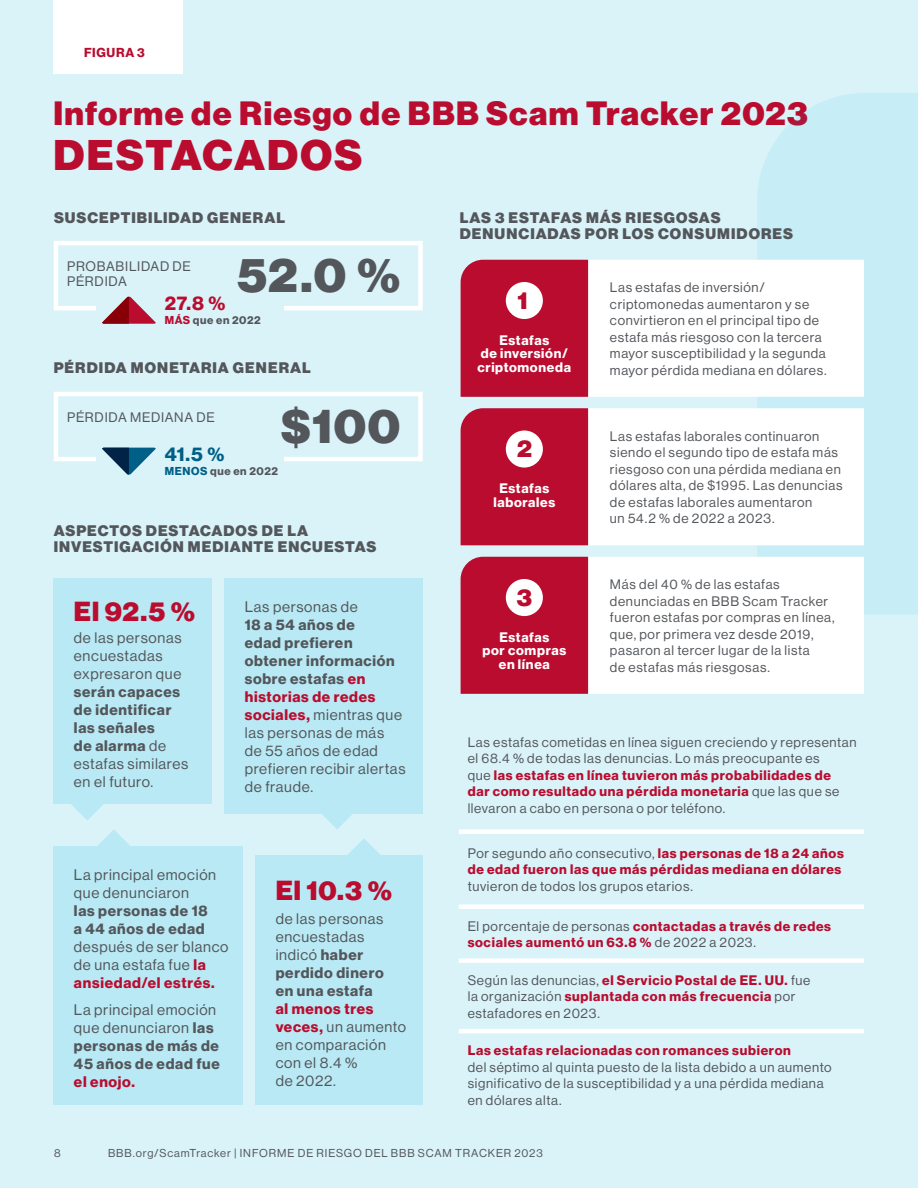
<style>
.page{position:relative;width:918px;height:1188px;background:#d9f3f9}
.page>*{position:absolute;margin:0;border:0;box-sizing:border-box;transform-origin:0 0}
.t1{font:48px "N Haas Grotesk DS Pro 95 Blk";color:#53565a}
.t2{font:42px "N Haas Grotesk DS Pro 95 Blk";letter-spacing:.05em;color:#ba0c2f}
.t3{font:33px "N Haas Grotesk DS Pro 95 Blk";letter-spacing:.04em;color:#ba0c2f}
.Glossary_Definition{font:27px "N Haas Grotesk DS Pro 95 Blk";letter-spacing:.03em;color:#ba0c2f}
.t4{font:24px "N Haas Grotesk DS Pro 95 Blk";color:#ba0c2f}
.t5{font:19.5px "N Haas Grotesk DS Pro 75 Bd";color:#ba0c2f}
.t6{font:19.5px "N Haas Grotesk DS Pro 75 Bd";color:#005f86}
.Chart_Title_2{font:15px/18px "N Haas Grotesk DS Pro 55 Rg";letter-spacing:.045em;color:#53565a}
.t7{font:15px/16.5px "N Haas Grotesk DS Pro 95 Blk";letter-spacing:.065em;color:#53565a}
.Chart_Title_2-2{font:15px/18px "N Haas Grotesk DS Pro 75 Bd";letter-spacing:.05em;color:#53565a}
.Chart_Title_2-3{font:13.5px/16.5px "N Haas Grotesk DS Pro 55 Rg";letter-spacing:.05em;color:#53565a}
.Chart_Title_2-4{font:13.5px/16.5px "N Haas Grotesk DS Pro 75 Bd";letter-spacing:.05em;color:#ba0c2f}
.Chart_Title_2-5{font:13.5px/13.5px "N Haas Grotesk DS Pro 75 Bd";letter-spacing:.05em;color:#fff;text-align:center}
.Chart_Title_2-6{font:12.75px "N Haas Grotesk DS Pro 75 Bd";letter-spacing:.055em;color:#ba0c2f}
.t8{font:11.25px "N Haas Grotesk DS Pro 55 Rg";letter-spacing:.08em;color:#53565a}
.t9{font:11.25px "N Haas Grotesk DS Pro 75 Bd";letter-spacing:.055em;color:#53565a}
.s1{color:#ba0c2f}
.s2{color:#005f86}
.s3{font-family:"N Haas Grotesk DS Pro 75 Bd"}
.s4{font-family:"N Haas Grotesk DS Pro 75 Bd";color:#ba0c2f}
.s5{font-family:"N Haas Grotesk DS Pro 55 Rg"}
.s6{font-family:"N Haas Grotesk DS Pro 55 Rg";color:#53565a}
</style>
<div class="page">
<div style="left:54px;top:578px;width:158px;height:226px;background:#b8e9f4"></div>
<svg style="left:71px;top:804px;width:33px;height:16px"></svg>
<div style="left:225px;top:578px;width:198px;height:236px;background:#b8e9f4"></div>
<svg style="left:322px;top:814px;width:30px;height:15px"></svg>
<div style="left:459px;top:829px;width:405px;height:5px;background:#fff"></div>
<div style="left:459px;top:904px;width:405px;height:5px;background:#fff"></div>
<div style="left:459px;top:958px;width:405px;height:5px;background:#fff"></div>
<hr style="left:459px;top:1029px;width:405px;height:4px;background:#fff">
<div style="left:255px;top:855px;width:168px;height:250px;background:#b8e9f4"></div>
<svg style="left:348px;top:839px;width:32px;height:16px"></svg>
<div style="left:54px;top:846px;width:189px;height:259px;background:#b8e9f4"></div>
<svg style="left:98px;top:830px;width:32px;height:16px"></svg>
<div style="left:54px;top:241px;width:369px;height:69px;border:4px solid #fff"></div>
<div style="left:96px;top:301px;width:188px;height:15px;background:#d9f3f9"></div>
<svg style="left:102px;top:297px;width:54px;height:27px"></svg>
<div style="left:54px;top:392px;width:369px;height:69px;border:4px solid #fff"></div>
<div style="left:96px;top:452px;width:188px;height:15px;background:#d9f3f9"></div>
<svg style="left:102px;top:448px;width:54px;height:27px"></svg>
<div style="left:757px;top:93px;width:161px;height:521px;background:#c7edf6"></div>
<div style="left:53px;top:0;width:130px;height:74px;background:#fff"></div>
<div style="left:584px;top:408px;width:280px;height:137px;background:#fff"></div>
<div style="left:460px;top:408px;width:130px;height:138px;background:#ba0c2f"></div>
<div style="left:506px;top:431px;width:37px;height:37px;background:#fff;border-radius:50%"></div>
<div style="left:584px;top:557px;width:280px;height:137px;background:#fff"></div>
<div style="left:460px;top:556px;width:130px;height:138px;background:#ba0c2f"></div>
<div style="left:506px;top:579px;width:37px;height:37px;background:#fff;border-radius:50%"></div>
<div style="left:584px;top:260px;width:280px;height:137px;background:#fff"></div>
<div style="left:460px;top:259px;width:130px;height:138px;background:#ba0c2f"></div>
<div style="left:506px;top:282px;width:37px;height:37px;background:#fff;border-radius:50%"></div>
<p class="Chart_Title_2-6" style="left:84px;top:46px;width:62px">FIGURA 3</p>
<p class="t3" style="left:53px;top:94px;width:756px">Informe de Riesgo de BBB Scam Tracker 2023</p>
<p class="t2" style="left:53px;top:131px;width:310px">DESTACADOS</p>
<p class="t7" style="left:54px;top:209px;width:232px">SUSCEPTIBILIDAD GENERAL</p>
<p class="t1" style="left:237px;top:247px;width:165px">52.0 %</p>
<p class="t9" style="left:165px;top:313px;width:98px"><span class="s1">MÁS</span> que en 2022</p>
<p class="Chart_Title_2-3" style="left:67px;top:259px;width:125px;line-height:15px">PROBABILIDAD DE<br>PÉRDIDA</p>
<p class="t5" style="left:165px;top:292px;width:62px">27.8 %</p>
<p class="t7" style="left:54px;top:360px;width:258px">PÉRDIDA MONETARIA GENERAL</p>
<p class="t1" style="left:281px;top:398px;width:121px">$100</p>
<p class="Chart_Title_2-3" style="left:67px;top:409px;width:149px">PÉRDIDA MEDIANA DE</p>
<p class="t6" style="left:165px;top:443px;width:61px">41.5 %</p>
<p class="t9" style="left:165px;top:464px;width:115px"><span class="s2">MENOS</span> que en 2022</p>
<p class="t7" style="left:54px;top:523px;width:324px">ASPECTOS DESTACADOS DE LA<br>INVESTIGACIÓN MEDIANTE ENCUESTAS</p>
<p class="Glossary_Definition" style="left:74px;top:595px;width:123px">El 92.5 %</p>
<p class="Chart_Title_2" style="left:245px;top:598px;width:162px">Las personas de<br><span class="s3">18 a 54 años de<br>edad prefieren obtener información sobre estafas</span> <span class="s4">en historias de redes sociales,</span> mientras que las personas de más<br>de 55 años de edad prefieren recibir alertas de fraude.</p>
<p class="Chart_Title_2" style="left:74px;top:629px;width:116px">de las personas encuestadas expresaron que <span class="s3">serán capaces de identificar las señales<br>de alarma</span> de estafas similares en el futuro.</p>
<p class="Chart_Title_2" style="left:74px;top:866px;width:156px">La principal emoción que denunciaron<br><span class="s3">las personas de 18<br>a 44 años de edad </span>después de ser blanco de una estafa fue <span class="s4">la ansiedad/el estrés.</span></p>
<p class="Chart_Title_2-2" style="left:74px;top:1001px;width:147px"><span class="s5">La principal emoción que denunciaron</span> las personas de más de<br>45 años de edad fue <span class="s1">el enojo.</span></p>
<p class="Glossary_Definition" style="left:276px;top:875px;width:118px">El 10.3 %</p>
<p class="Chart_Title_2" style="left:276px;top:910px;width:132px">de las personas encuestadas indicó <span class="s3">haber perdido dinero<br>en una estafa<br></span><span class="s4">al menos tres veces,</span> un aumento en comparación con el 8.4 %<br>de 2022.</p>
<p class="t7" style="left:460px;top:209px;width:335px">LAS 3 ESTAFAS MÁS RIESGOSAS<br>DENUNCIADAS POR LOS CONSUMIDORES</p>
<p class="t4" style="left:518px;top:286px;width:12px">1</p>
<p class="Chart_Title_2-5" style="left:478px;top:333px;width:95px">Estafas<br>de inversión/ criptomoneda</p>
<p class="t4" style="left:517px;top:435px;width:16px">2</p>
<p class="Chart_Title_2-5" style="left:493px;top:482px;width:63px">Estafas laborales</p>
<p class="t4" style="left:517px;top:583px;width:17px">3</p>
<p class="Chart_Title_2-5" style="left:482px;top:630px;width:85px">Estafas<br>por compras en línea</p>
<p class="Chart_Title_2-3" style="left:610px;top:279px;width:218px">Las estafas de inversión/ criptomonedas aumentaron y se convirtieron en el principal tipo de estafa más riesgoso con la tercera mayor susceptibilidad y la segunda mayor pérdida mediana en dólares.</p>
<p class="Chart_Title_2-3" style="left:610px;top:428px;width:234px">Las estafas laborales continuaron siendo el segundo tipo de estafa más riesgoso con una pérdida mediana en dólares alta, de $1995. Las denuncias de estafas laborales aumentaron<br>un 54.2 % de 2022 a 2023.</p>
<p class="Chart_Title_2-3" style="left:610px;top:576px;width:226px">Más del 40 % de las estafas denunciadas en BBB Scam Tracker fueron estafas por compras en línea, que, por primera vez desde 2019, pasaron al tercer lugar de la lista<br>de estafas más riesgosas.</p>
<p class="Chart_Title_2-3" style="left:468px;top:734px;width:390px">Las estafas cometidas en línea siguen creciendo y representan el 68.4 % de todas las denuncias. Lo más preocupante es<br>que <span class="s4">las estafas en línea tuvieron más probabilidades de<br>dar como resultado una pérdida monetaria</span> que las que se llevaron a cabo en persona o por teléfono.</p>
<p class="Chart_Title_2-4" style="left:468px;top:845px;width:378px"><span class="s6">Por segundo año consecutivo,</span> las personas de 18 a 24 años de edad fueron las que más pérdidas mediana en dólares <span class="s6">tuvieron de todos los grupos etarios.</span></p>
<p class="Chart_Title_2-4" style="left:468px;top:918px;width:365px"><span class="s6">El porcentaje de personas</span> contactadas a través de redes sociales aumentó un 63.8 % <span class="s6">de 2022 a 2023.</span></p>
<p class="Chart_Title_2-3" style="left:468px;top:972px;width:344px">Según las denuncias, <span class="s4">el Servicio Postal de EE. UU.</span> fue la organización <span class="s4">suplantada con más frecuencia</span> por estafadores en 2023.</p>
<p class="Chart_Title_2-3" style="left:468px;top:1042px;width:366px"><span class="s4">Las estafas relacionadas con romances subieron<br></span>del séptimo al quinta puesto de la lista debido a un aumento significativo de la susceptibilidad y a una pérdida mediana en dólares alta.</p>
<p class="t8" style="left:54px;top:1146px;width:8px">8</p>
<p class="t8" style="left:108px;top:1146px;width:436px">BBB.org/ScamTracker | INFORME DE RIESGO DEL BBB SCAM TRACKER 2023</p>
</div>
